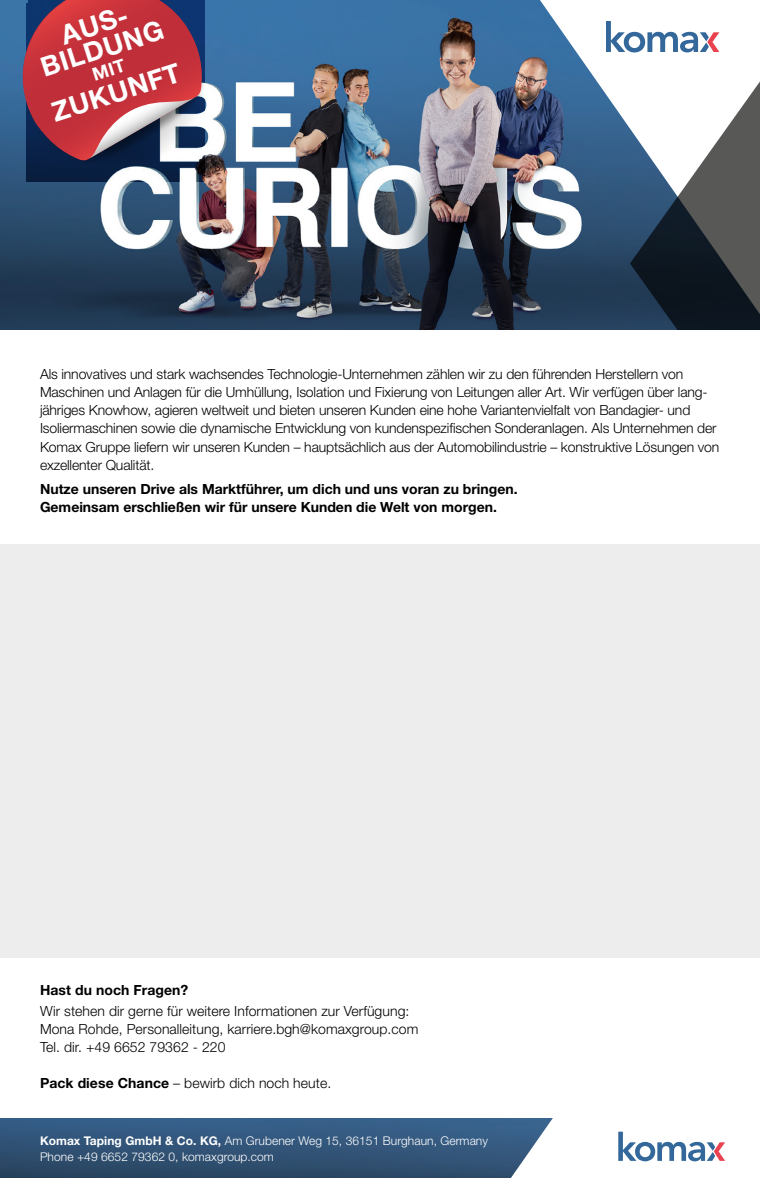
<style>
.page{position:relative;width:760px;height:1178px;background:#fff}
.page>*{position:absolute;margin:0;border:0;box-sizing:border-box;transform-origin:0 0}
.t1{font:700 27px/24.7px "Helvetica Neue LT Std";color:#fff;text-align:center}
.t2{font:300 14px/18px "Helvetica Neue LT Std";letter-spacing:-.01em;color:#000}
.t3{font:700 14px/18px "Helvetica Neue LT Std";color:#000}
.t4{font:300 12px/16.8px "Helvetica Neue LT Std";letter-spacing:.005em;color:#fff}
.s1{font-weight:700}
</style>
<div class="page">
<img style="left:0;top:0;width:630px;height:330px">
<svg style="left:540px;top:0;width:90px;height:314px"></svg>
<svg style="left:630px;top:32px;width:130px;height:298px"></svg>
<div style="left:0;top:544px;width:760px;height:414px;background:#eeeded"></div>
<svg style="left:606px;top:21px;width:113px;height:31px"></svg>
<img style="left:0;top:1119px;width:511px;height:59px">
<svg style="left:511px;top:1118px;width:214px;height:60px"></svg>
<svg style="left:10px;top:0;width:195px;height:182px"></svg>
<p class="t1" style="left:30px;top:32px;width:129px;rotate:-18deg">AUS-<br>BILDUNG</p>
<p class="t1" style="left:49px;top:100px;width:135px;rotate:-18deg">ZUKUNFT</p>
<p class="t2" style="left:40px;top:365px;width:681px">Als innovatives und stark wachsendes Technologie-Unternehmen zählen wir zu den führenden Herstellern von Maschinen und Anlagen für die Umhüllung, Isolation und Fixierung von Leitungen aller Art. Wir verfügen über lang&shy;jähriges Knowhow, agieren weltweit und bieten unseren Kunden eine hohe Variantenvielfalt von Bandagier- und Isoliermaschinen sowie die dynamische Entwicklung von kundenspezifischen Sonderanlagen. Als Unternehmen der Komax Gruppe liefern wir unseren Kunden – hauptsächlich aus der Automobilindustrie – konstruktive Lösungen von exzellenter Qualität.</p>
<p class="t3" style="left:40px;top:479px;width:479px">Nutze unseren Drive als Marktführer, um dich und uns voran zu bringen.<br>Gemeinsam erschließen wir für unsere Kunden die Welt von morgen.</p>
<p class="t3" style="left:40px;top:981px;width:150px">Hast du noch Fragen?</p>
<p class="t2" style="left:40px;top:1002px;width:371px">Wir stehen dir gerne für weitere Informationen zur Verfügung:</p>
<p class="t2" style="left:40px;top:1020px;width:380px">Mona Rohde, Personalleitung, karriere.bgh@komaxgroup.com<br>Tel. dir. +49 6652 79362 - 220</p>
<p class="t2" style="left:40px;top:1074px;width:293px"><span class="s1">Pack diese Chance</span> – bewirb dich noch heute.</p>
<p class="t4" style="left:40px;top:1132px;width:450px"><span class="s1">Komax Taping GmbH &amp; Co. KG,</span> Am Grubener Weg 15, 36151 Burghaun, Germany<br>Phone +49 6652 79362 0, komaxgroup.com</p>
</div>
